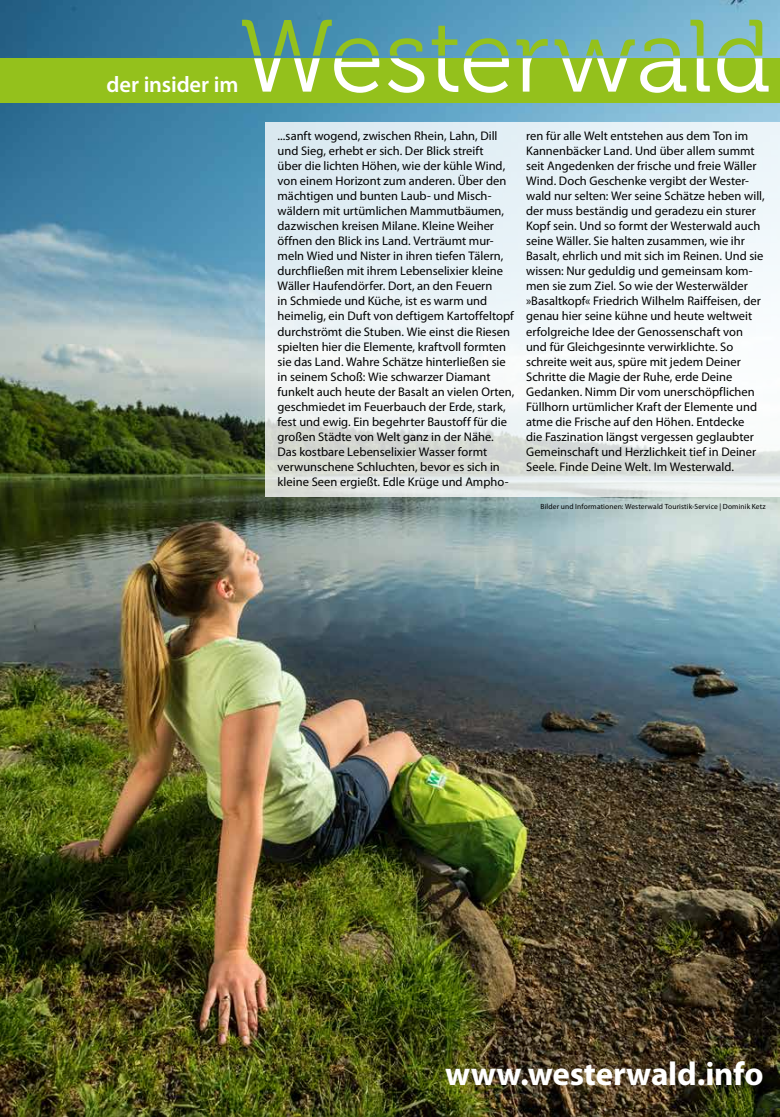
<style>
.page{position:relative;width:780px;height:1117px;background:#fff}
.page>*{position:absolute;margin:0;border:0;box-sizing:border-box;transform-origin:0 0}
.t1{font:700 33.12px "Myriad Pro";letter-spacing:-.005em;color:#fff}
.t2{font:600 22.5px "Myriad Pro";letter-spacing:-.01em;color:#fff}
.t3{font:12.5px/15px "Myriad Pro";color:#000}
.t4{font:7.5px "Myriad Pro";letter-spacing:.02em;color:#000}
</style>
<div class="page">
<img style="left:0;top:0;width:780px;height:1116px">
<div style="left:0;top:58px;width:780px;height:45px;background:#94c11c"></div>
<svg style="left:242px;top:20px;width:526px;height:73px"></svg>
<svg style="left:266px;top:122px;width:514px;height:374px;fill:#ebf4f7"></svg>
<h2 class="t2" style="left:107px;top:70px;width:133px">der insider im</h2>
<p class="t3" style="left:277px;top:128px;width:238px">...sanft wogend, zwischen Rhein, Lahn, Dill und Sieg, erhebt er sich. Der Blick streift<br>über die lichten Höhen, wie der kühle Wind, von einem Horizont zum anderen. Über den mächtigen und bunten Laub- und Misch&shy;wäldern mit urtümlichen Mammutbäumen, dazwischen kreisen Milane. Kleine Weiher öffnen den Blick ins Land. Verträumt mur&shy;meln Wied und Nister in ihren tiefen Tälern, durchfließen mit ihrem Lebenselixier kleine Wäller Haufendörfer. Dort, an den Feuern<br>in Schmiede und Küche, ist es warm und heimelig, ein Duft von deftigem Kartoffeltopf durchströmt die Stuben. Wie einst die Riesen spielten hier die Elemente, kraftvoll formten sie das Land. Wahre Schätze hinterließen sie in seinem Schoß: Wie schwarzer Diamant funkelt auch heute der Basalt an vielen Orten, geschmiedet im Feuerbauch der Erde, stark, fest und ewig. Ein begehrter Baustoff für die großen Städte von Welt ganz in der Nähe.<br>Das kostbare Lebenselixier Wasser formt verwunschene Schluchten, bevor es sich in kleine Seen ergießt. Edle Krüge und Ampho-</p>
<p class="t3" style="left:526px;top:128px;width:240px">ren für alle Welt entstehen aus dem Ton im Kannenbäcker Land. Und über allem summt seit Angedenken der frische und freie Wäller Wind. Doch Geschenke vergibt der Wester&shy;wald nur selten: Wer seine Schätze heben will, der muss beständig und geradezu ein sturer Kopf sein. Und so formt der Westerwald auch seine Wäller. Sie halten zusammen, wie ihr Basalt, ehrlich und mit sich im Reinen. Und sie wissen: Nur geduldig und gemeinsam kom&shy;men sie zum Ziel. So wie der Westerwälder »Basaltkopf« Friedrich Wilhelm Raiffeisen, der genau hier seine kühne und heute weltweit erfolgreiche Idee der Genossenschaft von und für Gleichgesinnte verwirklichte. So schreite weit aus, spüre mit jedem Deiner Schritte die Magie der Ruhe, erde Deine Gedanken. Nimm Dir vom unerschöpflichen Füllhorn urtümlicher Kraft der Elemente und atme die Frische auf den Höhen. Entdecke<br>die Faszination längst vergessen geglaubter Gemeinschaft und Herzlichkeit tief in Deiner Seele. Finde Deine Welt. Im Westerwald.</p>
<p class="t4" style="left:540px;top:502px;width:227px">Bilder und Informationen: Westerwald Touristik-Service | Dominik Ketz</p>
<h1 class="t1" style="left:445px;top:1051px;width:320px">www.westerwald.info</h1>
</div>
